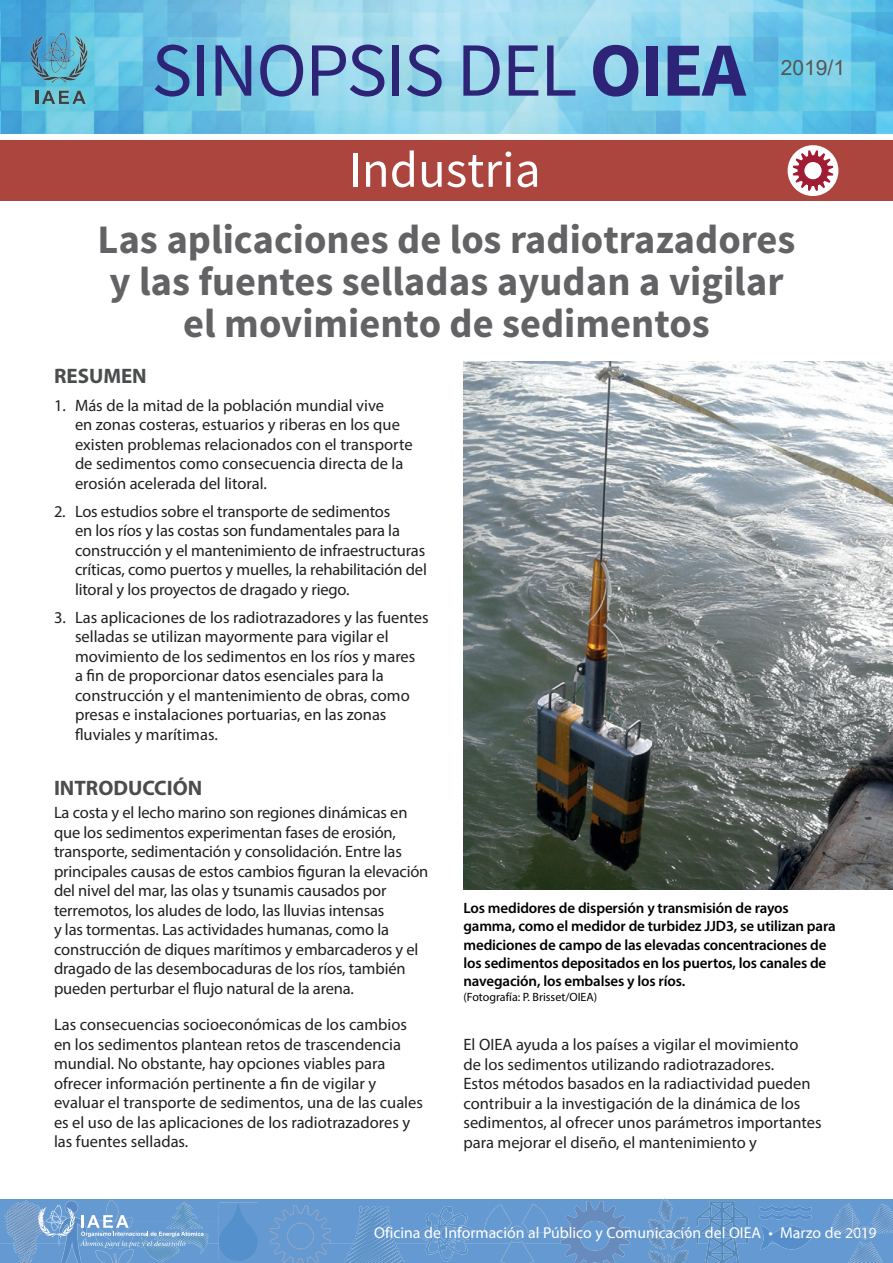
<style>
.page{position:relative;width:893px;height:1263px;background:#fff}
.page>*{position:absolute;margin:0;border:0;box-sizing:border-box;transform-origin:0 0}
.t1{font:76.5px "Source Sans Pro";letter-spacing:-.02em;color:#2d2377}
.t2{font:51px "Source Sans Pro";color:#fff}
.t3{font:700 40.5px/42px "Source Sans Pro";color:#636366;text-align:center}
.t4{font:700 21px "Myriad Pro";color:#4b4c4d}
.t5{font:21px "Arial";color:#545557}
.t6{font:16.5px/19.5px "Myriad Pro";color:#231f20}
.t7{font:15.75px "Myriad Pro";color:#fff}
.t8{font:600 15px/18px "Myriad Pro";letter-spacing:-.01em;color:#000001}
.t9{font:12px "Myriad Pro";color:#000001}
.s1{font-weight:700}
</style>
<div class="page">
<img style="left:0;top:0;width:893px;height:134px">
<svg style="left:812px;top:1202px;width:81px;height:61px;background:#689bd1"></svg>
<svg style="left:848px;top:1241px;width:35px;height:22px"></svg>
<img style="left:463px;top:361px;width:430px;height:528px">
<div style="left:0;top:140px;width:893px;height:60px;background:#ad453f"></div>
<div style="left:788px;top:145px;width:50px;height:51px;background:#fff;border-radius:50%"></div>
<svg style="left:793px;top:150px;width:40px;height:41px"></svg>
<svg style="left:30px;top:36px;width:20px;height:41px"></svg>
<svg style="left:68px;top:36px;width:19px;height:41px"></svg>
<img style="left:41px;top:77px;width:36px;height:6px">
<img style="left:43px;top:33px;width:32px;height:40px">
<svg style="left:36px;top:91px;width:33px;height:13px"></svg>
<img style="left:72px;top:91px;width:14px;height:13px">
<img style="left:659px;top:1198px;width:12px;height:2px">
<img style="left:871px;top:1203px;width:19px;height:30px">
<img style="left:0;top:1199px;width:32px;height:1px">
<img style="left:832px;top:1203px;width:20px;height:30px">
<svg style="left:0;top:1200px;width:812px;height:63px;background:#6a9bcf"></svg>
<h1 class="t1" style="left:152px;top:23px;width:595px">SINOPSIS DEL <span class="s1">OIEA</span></h1>
<h2 class="t2" style="left:349px;top:138px;width:194px">Industria</h2>
<p class="t5" style="left:781px;top:53px;width:66px">2019/1</p>
<h3 class="t3" style="left:97px;top:220px;width:700px">Las aplicaciones de los radiotrazadores y las fuentes selladas ayudan a vigilar el movimiento de sedimentos</h3>
<p class="t4" style="left:54px;top:362px;width:94px">RESUMEN</p>
<p class="t6" style="left:75px;top:395px;width:339px;text-indent:-21px">1. Más de la mitad de la población mundial vive<br>en zonas costeras, estuarios y riberas en los que existen problemas relacionados con el transporte de sedimentos como consecuencia directa de la erosión acelerada del litoral.</p>
<p class="t6" style="left:75px;top:501px;width:353px;text-indent:-21px">2. Los estudios sobre el transporte de sedimentos<br>en los ríos y las costas son fundamentales para la construcción y el mantenimiento de infraestructuras críticas, como puertos y muelles, la rehabilitación del litoral y los proyectos de dragado y riego.</p>
<p class="t6" style="left:54px;top:607px;width:376px">3. Las aplicaciones de los radiotrazadores y las fuentes</p>
<p class="t6" style="left:75px;top:626px;width:315px">selladas se utilizan mayormente para vigilar el</p>
<p class="t6" style="left:75px;top:646px;width:342px">movimiento de los sedimentos en los ríos y mares</p>
<p class="t6" style="left:75px;top:665px;width:310px">a n de proporcionar datos esenciales para la</p>
<p class="t6" style="left:75px;top:685px;width:336px">construcción y el mantenimiento de obras, como</p>
<p class="t6" style="left:75px;top:704px;width:313px">presas e instalaciones portuarias, en las zonas</p>
<p class="t6" style="left:84px;top:724px;width:136px">uviales y marítimas.</p>
<p class="t4" style="left:54px;top:774px;width:150px">INTRODUCCIÓN</p>
<p class="t6" style="left:54px;top:803px;width:376px">La costa y el lecho marino son regiones dinámicas en que los sedimentos experimentan fases de erosión, transporte, sedimentación y consolidación. Entre las principales causas de estos cambios guran la elevación del nivel del mar, las olas y tsunamis causados por terremotos, los aludes de lodo, las lluvias intensas<br>y las tormentas. Las actividades humanas, como la construcción de diques marítimos y embarcaderos y el dragado de las desembocaduras de los ríos, también pueden perturbar el ujo natural de la arena.</p>
<p class="t6" style="left:54px;top:1015px;width:370px">Las consecuencias socioeconómicas de los cambios en los sedimentos plantean retos de trascendencia mundial. No obstante, hay opciones viables para ofrecer información pertinente a n de vigilar y evaluar el transporte de sedimentos, una de las cuales es el uso de las aplicaciones de los radiotrazadores y las fuentes selladas.</p>
<p class="t8" style="left:463px;top:899px;width:374px">Los medidores de dispersión y transmisión de rayos gamma, como el medidor de turbidez JJD3, se utilizan para mediciones de campo de las elevadas concentraciones de los sedimentos depositados en los puertos, los canales de navegación, los embalses y los ríos.</p>
<p class="t9" style="left:463px;top:989px;width:135px">(Fotografía: P. Brisset/OIEA)</p>
<p class="t6" style="left:463px;top:1035px;width:360px">El OIEA ayuda a los países a vigilar el movimiento<br>de los sedimentos utilizando radiotrazadores.<br>Estos métodos basados en la radiactividad pueden contribuir a la investigación de la dinámica de los sedimentos, al ofrecer unos parámetros importantes para mejorar el diseño, el mantenimiento y</p>
<p class="t7" style="left:374px;top:1223px;width:504px">Oficina de Información al Público y Comunicación del OIEA • Marzo de 2019</p>
</div>
